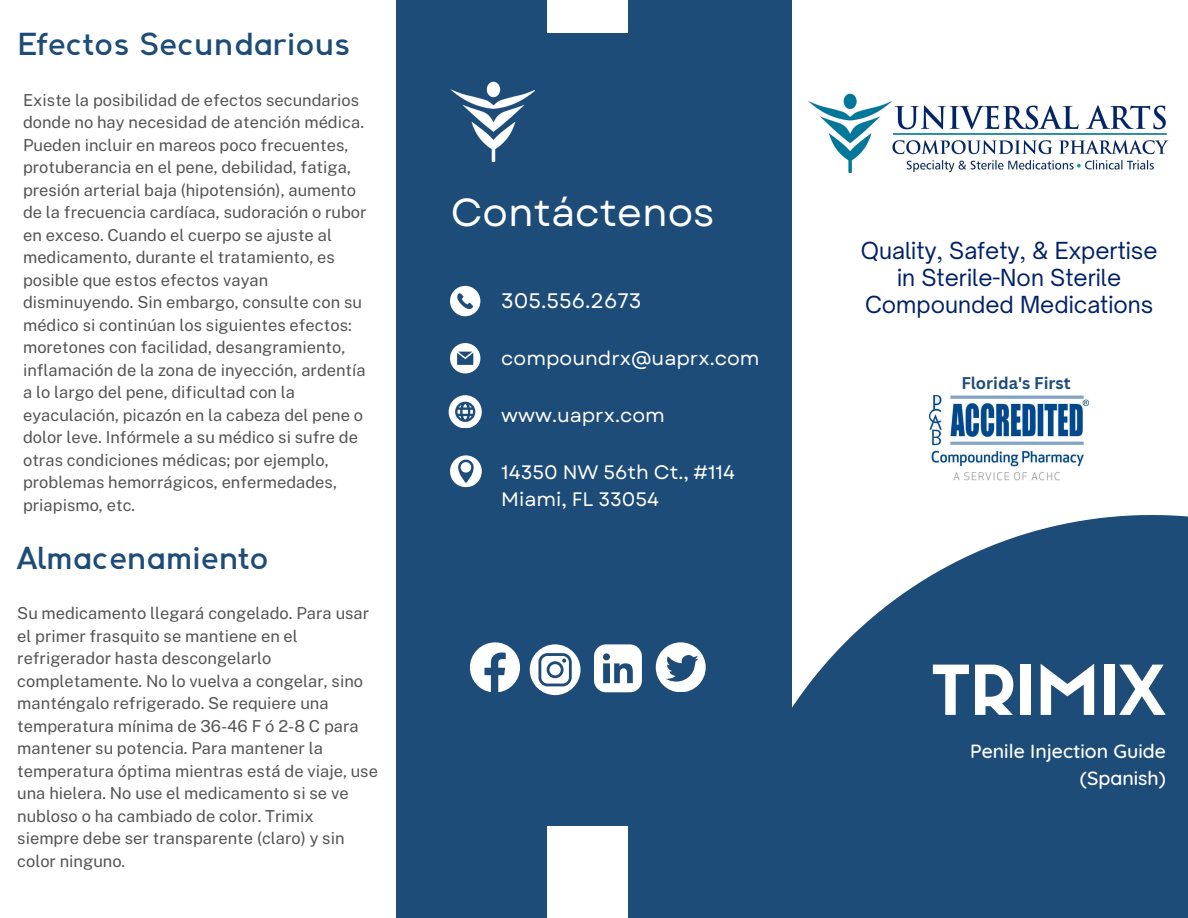
<style>
.page{position:relative;width:1188px;height:918px;background:#fff}
.page>*{position:absolute;margin:0;border:0;box-sizing:border-box;transform-origin:0 0}
.t1{font:67.5px "Sifonn Basic";color:#fff}
.t2{font:39px "Garet";color:#fff}
.t3{font:700 28.5px "T Sqamus";color:#1d4c78}
.t4{font:22.5px/27px "Open Sauce One";color:#022266;text-align:center}
.t5{font:21px "Garet";color:#fff}
.t6{font:19.5px/27px "Garet";color:#fff}
.t7{font:500 19.5px/27px "Quicksand";color:#fff;text-align:right}
.t8{font:16.5px/22.5px "Public Sans";color:#545454}
.t9{font:700 16.5px "Canva Sans";color:#1d4c78}
</style>
<div class="page">
<div style="left:396px;top:0;width:396px;height:918px;background:#1d4c78"></div>
<svg style="left:792px;top:515px;width:396px;height:403px;fill:#1d4c78"></svg>
<svg style="left:450px;top:286px;width:30px;height:30px"></svg>
<svg style="left:450px;top:343px;width:30px;height:30px"></svg>
<img style="left:808px;top:93px;width:361px;height:81px">
<svg style="left:449px;top:395px;width:32px;height:33px"></svg>
<img style="left:450px;top:81px;width:84px;height:82px">
<svg style="left:450px;top:455px;width:32px;height:33px"></svg>
<img style="left:930px;top:395px;width:158px;height:86px">
<div style="left:548px;top:0;width:80px;height:32px;background:#fff"></div>
<div style="left:548px;top:826px;width:80px;height:92px;background:#fff"></div>
<svg style="left:470px;top:642px;width:50px;height:50px"></svg>
<svg style="left:530px;top:644px;width:50px;height:51px"></svg>
<svg style="left:594px;top:644px;width:48px;height:48px"></svg>
<svg style="left:656px;top:642px;width:49px;height:50px"></svg>
<p class="t3" style="left:17px;top:30px;width:334px">Efectos Secundarious</p>
<h4 class="t8" style="left:23px;top:89px;width:345px">Existe la posibilidad de efectos secundarios donde no hay necesidad de atención médica.<br>Pueden incluir en mareos poco frecuentes, protuberancia en el pene, debilidad, fatiga, presión arterial baja (hipotensión), aumento de la frecuencia cardíaca, sudoración o rubor en exceso. Cuando el cuerpo se ajuste al medicamento, durante el tratamiento, es posible que estos efectos vayan disminuyendo. Sin embargo, consulte con su médico si continúan los siguientes efectos: moretones con facilidad, desangramiento, inflamación de la zona de inyección, ardentía a lo largo del pene, dificultad con la eyaculación, picazón en la cabeza del pene o dolor leve. Infórmele a su médico si sufre de otras condiciones médicas; por ejemplo, problemas hemorrágicos, enfermedades, priapismo, etc.</h4>
<p class="t3" style="left:17px;top:544px;width:253px">Almacenamiento</p>
<p class="t8" style="left:17px;top:602px;width:362px">Su medicamento llegará congelado. Para usar el primer frasquito se mantiene en el refrigerador hasta descongelarlo completamente. No lo vuelva a congelar, sino manténgalo refrigerado. Se requiere una temperatura mínima de 36-46 F ó 2-8 C para mantener su potencia. Para mantener la temperatura óptima mientras está de viaje, use una hielera. No use el medicamento si se ve nubloso o ha cambiado de color. Trimix siempre debe ser transparente (claro) y sin color ninguno.</p>
<h2 class="t2" style="left:451px;top:184px;width:265px">Contáctenos</h2>
<p class="t5" style="left:501px;top:285px;width:142px">305.556.2673</p>
<h6 class="t6" style="left:501px;top:345px;width:260px">compoundrx@uaprx.com</h6>
<p class="t6" style="left:501px;top:402px;width:165px">www.uaprx.com</p>
<p class="t6" style="left:501px;top:458px;width:235px">14350 NW 56th Ct., #114<br>Miami, FL 33054</p>
<h3 class="t4" style="left:861px;top:237px;width:298px">Quality, Safety, &amp; Expertise in Sterile-Non Sterile<br>Compounded Medications</h3>
<p class="t9" style="left:961px;top:371px;width:111px">Florida's First</p>
<p class="t1" style="left:932px;top:664px;width:236px">TRIMIX</p>
<p class="t7" style="left:970px;top:738px;width:197px">Penile Injection Guide (Spanish)</p>
</div>
